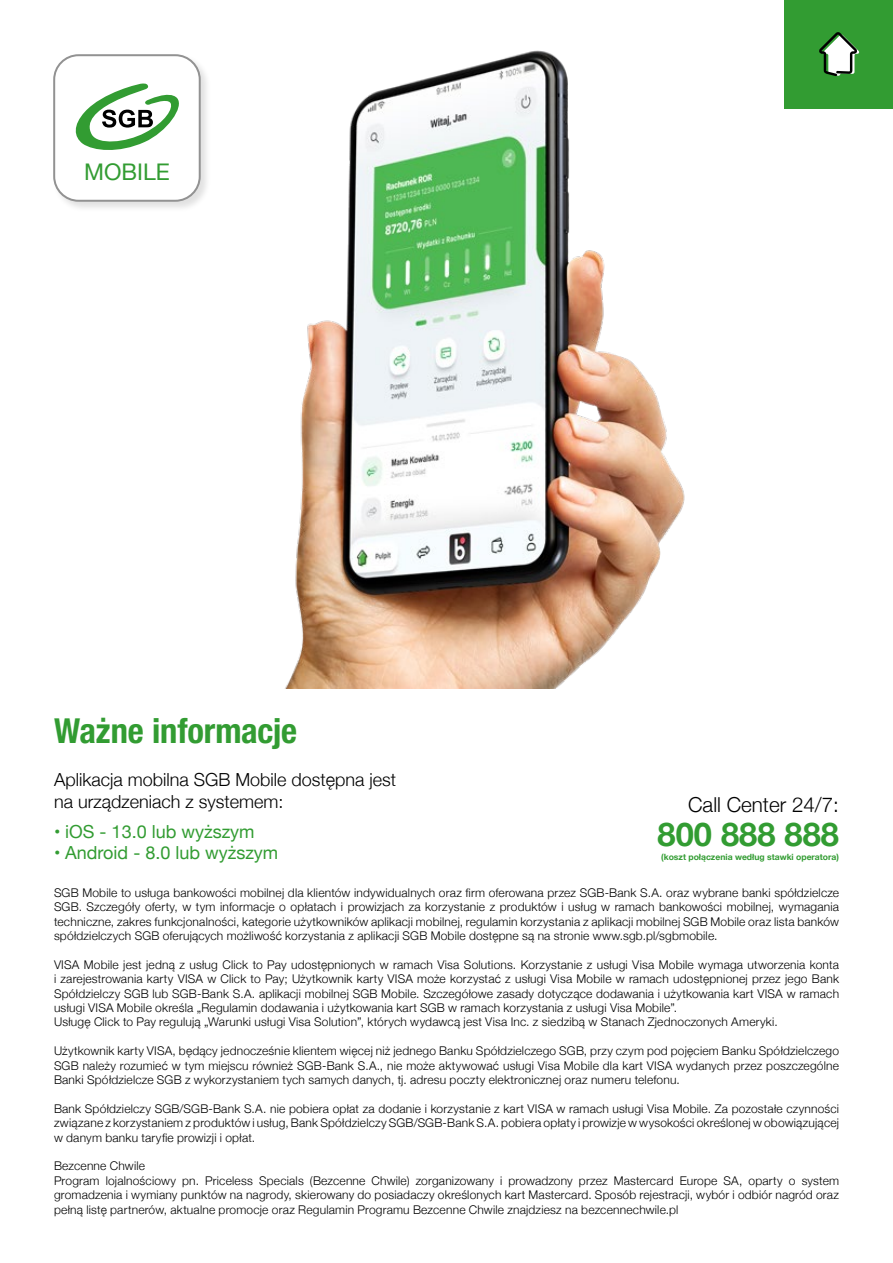
<style>
.page{position:relative;width:893px;height:1263px;background:#fff}
.page>*{position:absolute;margin:0;border:0;box-sizing:border-box;transform-origin:0 0}
.t1{font:700 condensed 34.5px "Helvetica Neue LT Pro";letter-spacing:-.005em;color:#329c32}
.t2{font:700 32.7px "Helvetica Neue";color:#329c32}
.t3{font:22.95px "Helvetica Neue";color:#329c32}
.t4{font:300 20.55px "Helvetica Neue";color:#000}
.t5{font:300 18px/21.6px "Helvetica Neue";color:#000}
.t6{font:18px "Helvetica Neue";color:#329c32}
.t7{font:300 12px/14.4px "Helvetica Neue";letter-spacing:.015em;color:#000;text-align:justify}
.t8{font:700 8.55px "Helvetica Neue";color:#329c32}
</style>
<div class="page">
<img style="left:285px;top:50px;width:400px;height:638px">
<div style="left:52px;top:53px;width:160px;height:160px;background:#000;opacity:.12"></div>
<svg style="left:53px;top:54px;width:148px;height:148px"></svg>
<div style="left:784px;top:0;width:109px;height:108px;background:#329c32"></div>
<svg style="left:819px;top:32px;width:41px;height:44px"></svg>
<h3 class="t3" style="left:84px;top:155px;width:87px">MOBILE</h3>
<h1 class="t1" style="left:54px;top:710px;width:245px">Ważne informacje</h1>
<h3 class="t5" style="left:54px;top:767px;width:344px">Aplikacja mobilna SGB Mobile dostępna jest na urządzeniach z systemem:</h3>
<h3 class="t6" style="left:54px;top:818px;width:202px">• iOS - 13.0 lub wyższym</h3>
<h3 class="t6" style="left:54px;top:840px;width:226px">• Android - 8.0 lub wyższym</h3>
<p class="t8" style="left:661px;top:850px;width:179px">(koszt połączenia według stawki operatora)</p>
<h3 class="t4" style="left:688px;top:788px;width:152px">Call Center 24/7:</h3>
<h2 class="t2" style="left:657px;top:809px;width:183px">800 888 888</h2>
<p class="t7" style="left:54px;top:884px;width:787px">SGB Mobile to usługa bankowości mobilnej dla klientów indywidualnych oraz firm oferowana przez SGB-Bank S.A. oraz wybrane banki spółdzielcze SGB. Szczegóły oferty, w tym informacje o opłatach i prowizjach za korzystanie z produktów i usług w ramach bankowości mobilnej, wymagania techniczne, zakres funkcjonalności, kategorie użytkowników aplikacji mobilnej, regulamin korzystania z aplikacji mobilnej SGB Mobile oraz lista banków spółdzielczych SGB oferujących możliwość korzystania z aplikacji SGB Mobile dostępne są na stronie www.sgb.pl/sgbmobile.</p>
<p class="t7" style="left:54px;top:956px;width:787px;text-align:left">VISA Mobile jest jedną z usług Click to Pay udostępnionych w ramach Visa Solutions. Korzystanie z usługi Visa Mobile wymaga utworzenia konta i zarejestrowania karty VISA w Click to Pay; Użytkownik karty VISA może korzystać z usługi Visa Mobile w ramach udostępnionej przez jego Bank Spółdzielczy SGB lub SGB-Bank S.A. aplikacji mobilnej SGB Mobile. Szczegółowe zasady dotyczące dodawania i użytkowania kart VISA w ramach usługi VISA Mobile określa „Regulamin dodawania i użytkowania kart SGB w ramach korzystania z usługi Visa Mobile”.<br>Usługę Click to Pay regulują „Warunki usługi Visa Solution”, których wydawcą jest Visa Inc. z siedzibą w Stanach Zjednoczonych Ameryki.</p>
<p class="t7" style="left:54px;top:1043px;width:787px">Użytkownik karty VISA, będący jednocześnie klientem więcej niż jednego Banku Spółdzielczego SGB, przy czym pod pojęciem Banku Spółdzielczego SGB należy rozumieć w tym miejscu również SGB-Bank S.A., nie może aktywować usługi Visa Mobile dla kart VISA wydanych przez poszczególne Banki Spółdzielcze SGB z wykorzystaniem tych samych danych, tj. adresu poczty elektronicznej oraz numeru telefonu.</p>
<p class="t7" style="left:54px;top:1100px;width:787px">Bank Spółdzielczy SGB/SGB-Bank S.A. nie pobiera opłat za dodanie i korzystanie z kart VISA w ramach usługi Visa Mobile. Za pozostałe czynności związane z korzystaniem z produktów i usług, Bank Spółdzielczy SGB/SGB-Bank S.A. pobiera opłaty i prowizje w wysokości określonej w obowiązującej w danym banku taryfie prowizji i opłat.</p>
<p class="t7" style="left:54px;top:1158px;width:787px;text-align:left">Bezcenne Chwile<br>Program lojalnościowy pn. Priceless Specials (Bezcenne Chwile) zorganizowany i prowadzony przez Mastercard Europe SA, oparty o system gromadzenia i wymiany punktów na nagrody, skierowany do posiadaczy określonych kart Mastercard. Sposób rejestracji, wybór i odbiór nagród oraz pełną listę partnerów, aktualne promocje oraz Regulamin Programu Bezcenne Chwile znajdziesz na bezcennechwile.pl</p>
</div>
